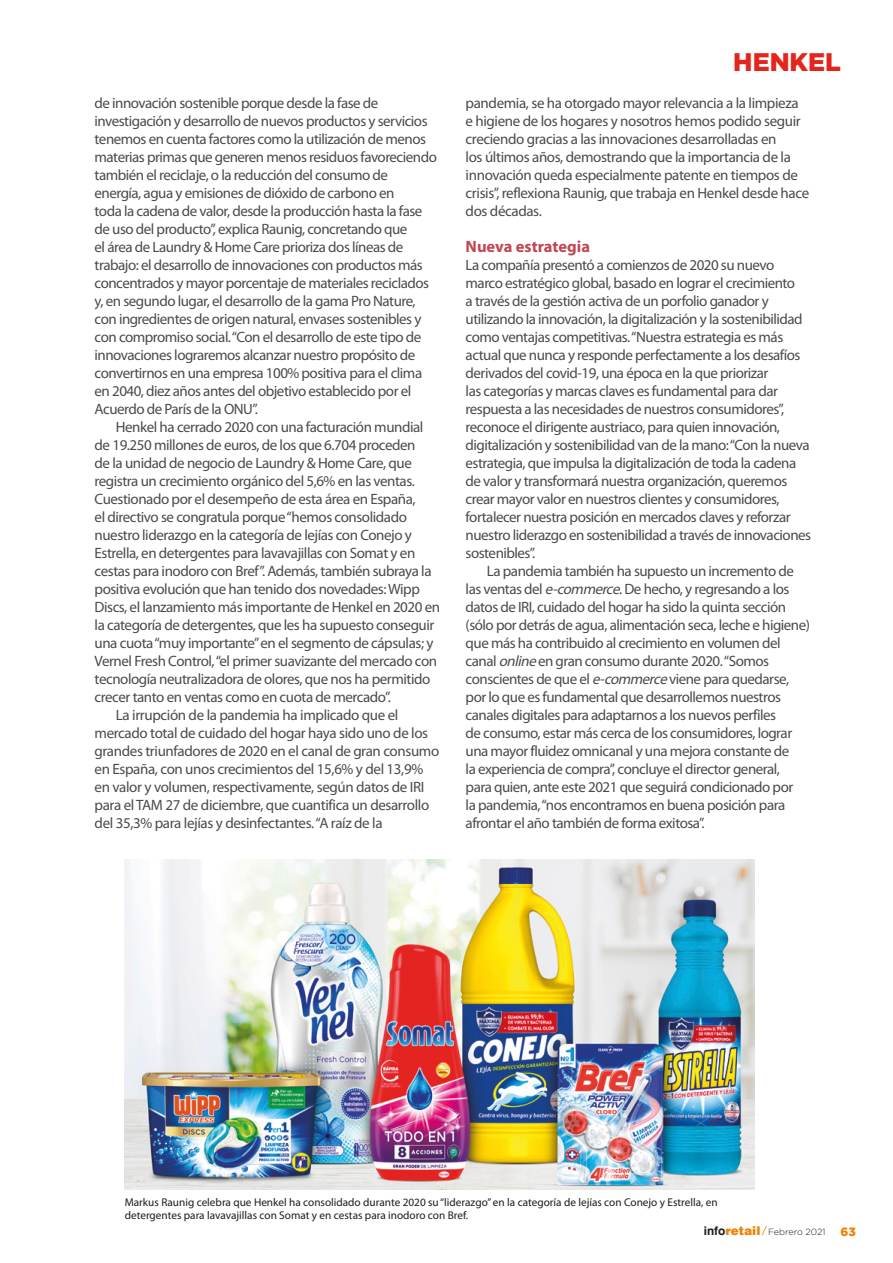
<style>
.page{position:relative;width:893px;height:1263px;background:#fff}
.page>*{position:absolute;margin:0;border:0;box-sizing:border-box;transform-origin:0 0}
.t1{font:900 25.5px "Gotham";color:#e3251d}
.t2{font:700 16.5px "Myriad Pro";color:#b11925}
.t3{font:15px/18px "Myriad Pro";letter-spacing:-.035em;color:#1d1d1b}
.t4{font:900 12px "Gotham";color:#ef8105}
.t5{font:11.25px/13.5px "Myriad Pro";color:#1d1d1b}
.t6{font:300 9px "Gotham";color:#1d1d1b}
.s1{font-style:italic}
.s2{font-family:"Swiss 721 BT";font-weight:700;font-size:12px}
.s3{font-family:"Swiss 721 BT";font-weight:900;font-size:12px;color:#ef8105}
.s4{font-family:"News Cycle";font-weight:400;font-size:12px;color:#ef8105}
</style>
<div class="page">
<img style="left:125px;top:859px;width:629px;height:330px">
<p class="t3" style="left:95px;top:94px;width:344px">de innovación sostenible porque desde la fase de investigación y desarrollo de nuevos productos y servicios tenemos en cuenta factores como la utilización de menos materias primas que generen menos residuos favoreciendo también el reciclaje, o la reducción del consumo de energía, agua y emisiones de dióxido de carbono en<br>toda la cadena de valor, desde la producción hasta la fase de uso del producto”, explica Raunig, concretando que<br>el área de Laundry &amp; Home Care prioriza dos líneas de trabajo: el desarrollo de innovaciones con productos más concentrados y mayor porcentaje de materiales reciclados y, en segundo lugar, el desarrollo de la gama Pro Nature, con ingredientes de origen natural, envases sostenibles y con compromiso social. “Con el desarrollo de este tipo de innovaciones lograremos alcanzar nuestro propósito de convertirnos en una empresa 100% positiva para el clima en 2040, diez años antes del objetivo establecido por el Acuerdo de París de la ONU”.</p>
<p class="t3" style="left:116px;top:418px;width:309px">Henkel ha cerrado 2020 con una facturación mundial</p>
<p class="t3" style="left:95px;top:436px;width:322px">de 19.250 millones de euros, de los que 6.704 proceden</p>
<p class="t3" style="left:95px;top:454px;width:319px">de la unidad de negocio de Laundry &amp; Home Care, que</p>
<p class="t3" style="left:95px;top:472px;width:322px">registra un crecimiento orgánico del 5,6% en las ventas.</p>
<p class="t3" style="left:95px;top:490px;width:322px">Cuestionado por el desempeño de esta área en España,</p>
<p class="t3" style="left:95px;top:508px;width:314px">el directivo se congratula porque “hemos consolidado</p>
<p class="t3" style="left:95px;top:526px;width:319px">nuestro liderazgo en la categoría de lejías con Conejo y</p>
<p class="t3" style="left:95px;top:544px;width:322px">Estrella, en detergentes para lavavajillas con Somat y en</p>
<p class="t3" style="left:95px;top:562px;width:338px">cestas para inodoro con Bref”. Además, también subraya la</p>
<p class="t3" style="left:95px;top:580px;width:327px">positiva evolución que han tenido dos novedades: Wipp</p>
<p class="t3" style="left:95px;top:598px;width:347px">Discs, el lanzamiento más importante de Henkel en 2020 en</p>
<p class="t3" style="left:95px;top:616px;width:341px">la categoría de detergentes, que les ha supuesto conseguir</p>
<p class="t3" style="left:95px;top:634px;width:340px">una cuota “muy importante” en el segmento de cápsulas; y</p>
<p class="t3" style="left:95px;top:652px;width:344px">Vernel Fresh Control, “el primer suavizante del mercado con</p>
<p class="t3" style="left:95px;top:670px;width:337px">tecnología neutralizadora de olores, que nos ha permitido</p>
<p class="t3" style="left:95px;top:688px;width:298px">crecer tanto en ventas como en cuota de mercado”.</p>
<p class="t3" style="left:116px;top:706px;width:284px">La irrupción de la pandemia ha implicado que el</p>
<p class="t3" style="left:95px;top:724px;width:335px">mercado total de cuidado del hogar haya sido uno de los</p>
<p class="t3" style="left:95px;top:742px;width:346px">grandes triunfadores de 2020 en el canal de gran consumo</p>
<p class="t3" style="left:95px;top:760px;width:330px">en España, con unos crecimientos del 15,6% y del 13,9%</p>
<p class="t3" style="left:95px;top:778px;width:331px">en valor y volumen, respectivamente, según datos de IRI</p>
<p class="t3" style="left:95px;top:796px;width:336px">para el TAM 27 de diciembre, que cuantifica un desarrollo</p>
<p class="t3" style="left:95px;top:814px;width:290px">del 35,3% para lejías y desinfectantes. “A raíz de la</p>
<h1 class="t1" style="left:733px;top:47px;width:109px">HENKEL</h1>
<p class="t3" style="left:466px;top:94px;width:345px">pandemia, se ha otorgado mayor relevancia a la limpieza e higiene de los hogares y nosotros hemos podido seguir creciendo gracias a las innovaciones desarrolladas en<br>los últimos años, demostrando que la importancia de la innovación queda especialmente patente en tiempos de crisis”, reflexiona Raunig, que trabaja en Henkel desde hace dos décadas.</p>
<p class="t2" style="left:466px;top:236px;width:126px">Nueva estrategia</p>
<p class="t3" style="left:466px;top:256px;width:347px">La compañía presentó a comienzos de 2020 su nuevo marco estratégico global, basado en lograr el crecimiento<br>a través de la gestión activa de un porfolio ganador y utilizando la innovación, la digitalización y la sostenibilidad como ventajas competitivas. “Nuestra estrategia es más actual que nunca y responde perfectamente a los desafíos derivados del covid-19, una época en la que priorizar<br>las categorías y marcas claves es fundamental para dar respuesta a las necesidades de nuestros consumidores”, reconoce el dirigente austriaco, para quien innovación, digitalización y sostenibilidad van de la mano: “Con la nueva estrategia, que impulsa la digitalización de toda la cadena de valor y transformará nuestra organización, queremos crear mayor valor en nuestros clientes y consumidores, fortalecer nuestra posición en mercados claves y reforzar nuestro liderazgo en sostenibilidad a través de innovaciones sostenibles”.</p>
<p class="t3" style="left:466px;top:562px;width:346px;text-indent:21px">La pandemia también ha supuesto un incremento de las ventas del <span class="s1">e-commerce</span>. De hecho, y regresando a los datos de IRI, cuidado del hogar ha sido la quinta sección (sólo por detrás de agua, alimentación seca, leche e higiene) que más ha contribuido al crecimiento en volumen del canal <span class="s1">online</span>en gran consumo durante 2020. “Somos conscientes de que el <span class="s1">e-commerce</span>viene para quedarse, por lo que es fundamental que desarrollemos nuestros canales digitales para adaptarnos a los nuevos perfiles<br>de consumo, estar más cerca de los consumidores, lograr una mayor fluidez omnicanal y una mejora constante de<br>la experiencia de compra”, concluye el director general,<br>para quien, ante este 2021 que seguirá condicionado por<br>la pandemia, “nos encontramos en buena posición para afrontar el año también de forma exitosa”.</p>
<p class="t5" style="left:125px;top:1195px;width:594px">Markus Raunig celebra que Henkel ha consolidado durante 2020 su “liderazgo” en la categoría de lejías con Conejo y Estrella, en detergentes para lavavajillas con Somat y en cestas para inodoro con Bref.</p>
<p class="t6" style="left:704px;top:1227px;width:123px"><span class="s2">info</span><span class="s3">retail</span><span class="s4">/</span>Febrero 2021</p>
<p class="t4" style="left:840px;top:1224px;width:17px">63</p>
</div>
